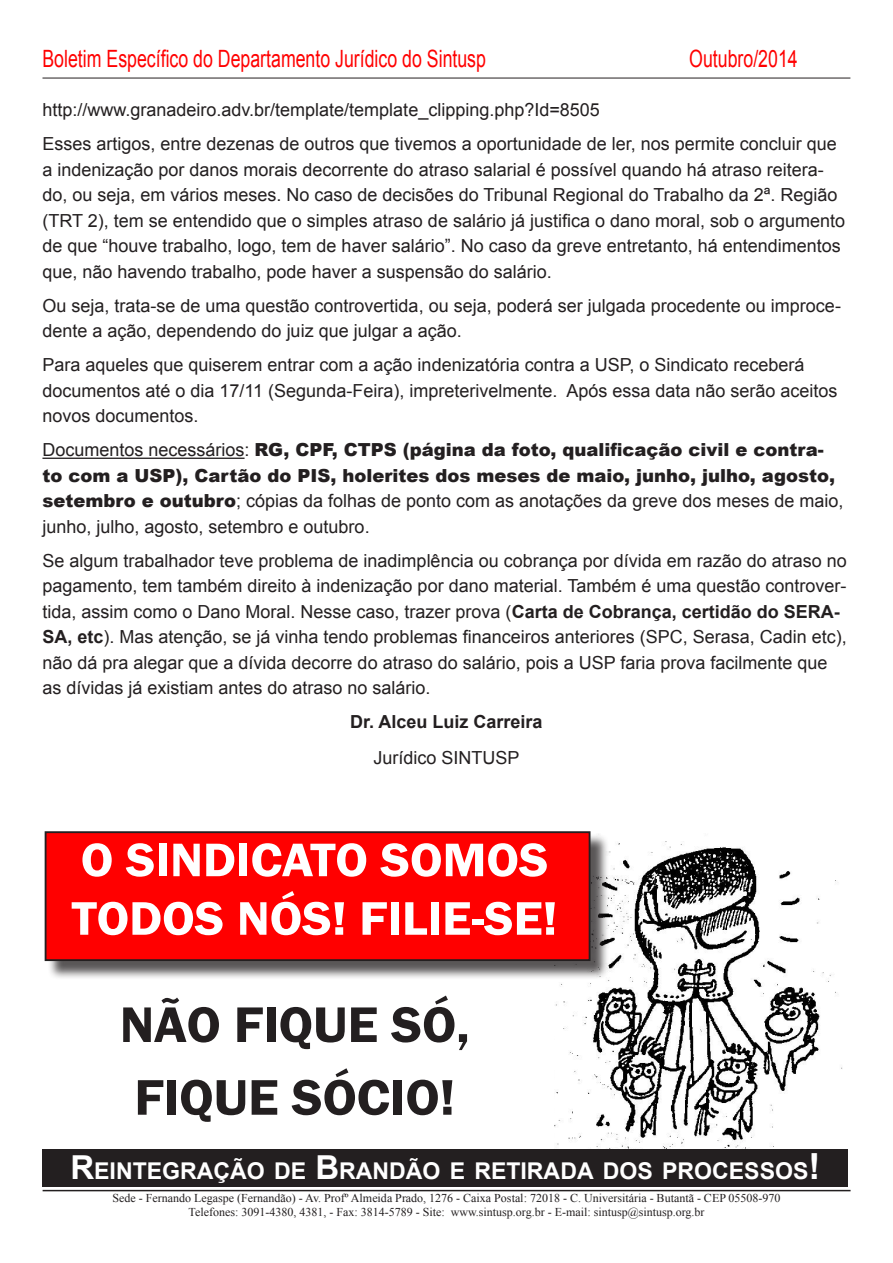
<style>
.page{position:relative;width:893px;height:1263px;background:#fff}
.page>*{position:absolute;margin:0;border:0;box-sizing:border-box;transform-origin:0 0}
.Titulo_2{font:600 51.75px "Franklin Gothic";letter-spacing:-.005em;color:#231f20;scale:1.04 1}
.Titulo_2-2{font:600 48.75px/58.5px "Franklin Gothic";letter-spacing:-.005em;color:#fff;scale:1.05 1}
.t1{font:23.85px "Arial";color:#f00;scale:.74 1}
.t2{font:700 23.1px "Arial";color:#fff}
.t3{font:18px/25.5px "Arial";color:#231f20}
.t4{font:900 18px/25.5px "Arial";color:#231f20}
.t5{font:700 18px "Arial";color:#231f20}
.t6{font:12px "Times New Roman";color:#231f20}
.s1{font-weight:400}
.s2{font-weight:700}
.s3{font-size:33px}
.s4{font-size:36px}
</style>
<div class="page">
<img style="left:555px;top:841px;width:288px;height:308px">
<div style="left:47px;top:833px;width:562px;height:147px;background:#231f20;opacity:.75"></div>
<div style="left:46px;top:832px;width:544px;height:128px;background:#f00"></div>
<div style="left:45px;top:831px;width:545px;height:130px;border:2px solid #231f20"></div>
<hr style="left:42px;top:78px;width:808px;height:1px;background:#231f20">
<hr style="left:43px;top:1190px;width:807px;height:1px;background:#231f20">
<div style="left:43px;top:1149px;width:805px;height:37px;background:#231f20"></div>
<hr style="left:42px;top:458px;width:203px;height:1px;background:#231f20">
<p class="t1" style="left:42px;top:43px;width:601px">Boletim Específico do Departamento Jurídico do Sintusp</p>
<p class="t1" style="left:689px;top:43px;width:148px">Outubro/2014</p>
<p class="t3" style="left:42px;top:97px;width:559px">http://www.granadeiro.adv.br/template/template_clipping.php?Id=8505</p>
<p class="t3" style="left:42px;top:131px;width:804px">Esses artigos, entre dezenas de outros que tivemos a oportunidade de ler, nos permite concluir que a indenização por danos morais decorrente do atraso salarial é possível quando há atraso reitera&shy;do, ou seja, em vários meses. No caso de decisões do Tribunal Regional do Trabalho da 2ª. Região (TRT 2), tem se entendido que o simples atraso de salário já justifica o dano moral, sob o argumento de que “houve trabalho, logo, tem de haver salário”. No caso da greve entretanto, há entendimentos que, não havendo trabalho, pode haver a suspensão do salário.</p>
<p class="t3" style="left:42px;top:293px;width:800px">Ou seja, trata-se de uma questão controvertida, ou seja, poderá ser julgada procedente ou improce&shy;dente a ação, dependendo do juiz que julgar a ação.</p>
<p class="t3" style="left:42px;top:352px;width:797px">Para aqueles que quiserem entrar com a ação indenizatória contra a USP, o Sindicato receberá documentos até o dia 17/11 (Segunda-Feira), impreterivelmente. Após essa data não serão aceitos novos documentos.</p>
<p class="t4" style="left:42px;top:437px;width:802px"><span class="s1">Documentos necessários:</span> RG, CPF, CTPS (página da foto, qualificação civil e contra&shy;to com a USP), Cartão do PIS, holerites dos meses de maio, junho, julho, agosto, setembro e outubro<span class="s1">; cópias da folhas de ponto com as anotações da greve dos meses de maio, junho, julho, agosto, setembro e outubro.</span></p>
<p class="t3" style="left:42px;top:548px;width:806px">Se algum trabalhador teve problema de inadimplência ou cobrança por dívida em razão do atraso no pagamento, tem também direito à indenização por dano material. Também é uma questão controver&shy;tida, assim como o Dano Moral. Nesse caso, trazer prova (<span class="s2">Carta de Cobrança, certidão do SERA-SA, etc</span>). Mas atenção, se já vinha tendo problemas financeiros anteriores (SPC, Serasa, Cadin etc), não dá pra alegar que a dívida decorre do atraso do salário, pois a USP faria prova facilmente que as dívidas já existiam antes do atraso no salário.</p>
<p class="t5" style="left:350px;top:710px;width:194px">Dr. Alceu Luiz Carreira</p>
<p class="t3" style="left:374px;top:745px;width:148px">Jurídico SINTUSP</p>
<p class="Titulo_2-2" style="left:72px;top:831px;width:464px">O SINDICATO SOMOS<br>TODOS NÓS! FILIE-SE!</p>
<p class="Titulo_2" style="left:120px;top:993px;width:338px">NÃO FIQUE SÓ,</p>
<p class="Titulo_2" style="left:134px;top:1065px;width:310px">FIQUE SÓCIO!</p>
<p class="t2" style="left:70px;top:1155px;width:751px"><span class="s3">R</span>EINTEGRAÇÃO DE <span class="s3">B</span>RANDÃO E RETIRADA DOS PROCESSOS<span class="s4">!</span></p>
<p class="t6" style="left:113px;top:1189px;width:669px">Sede - Fernando Legaspe (Fernandão) - Av. Profº Almeida Prado, 1276 - Caixa Postal: 72018 - C. Universitária - Butantã - CEP 05508-970</p>
<p class="t6" style="left:189px;top:1204px;width:517px">Telefones: 3091-4380, 4381, - Fax: 3814-5789 - Site: www.sintusp.org.br - E-mail: sintusp@sintusp.org.br</p>
</div>
